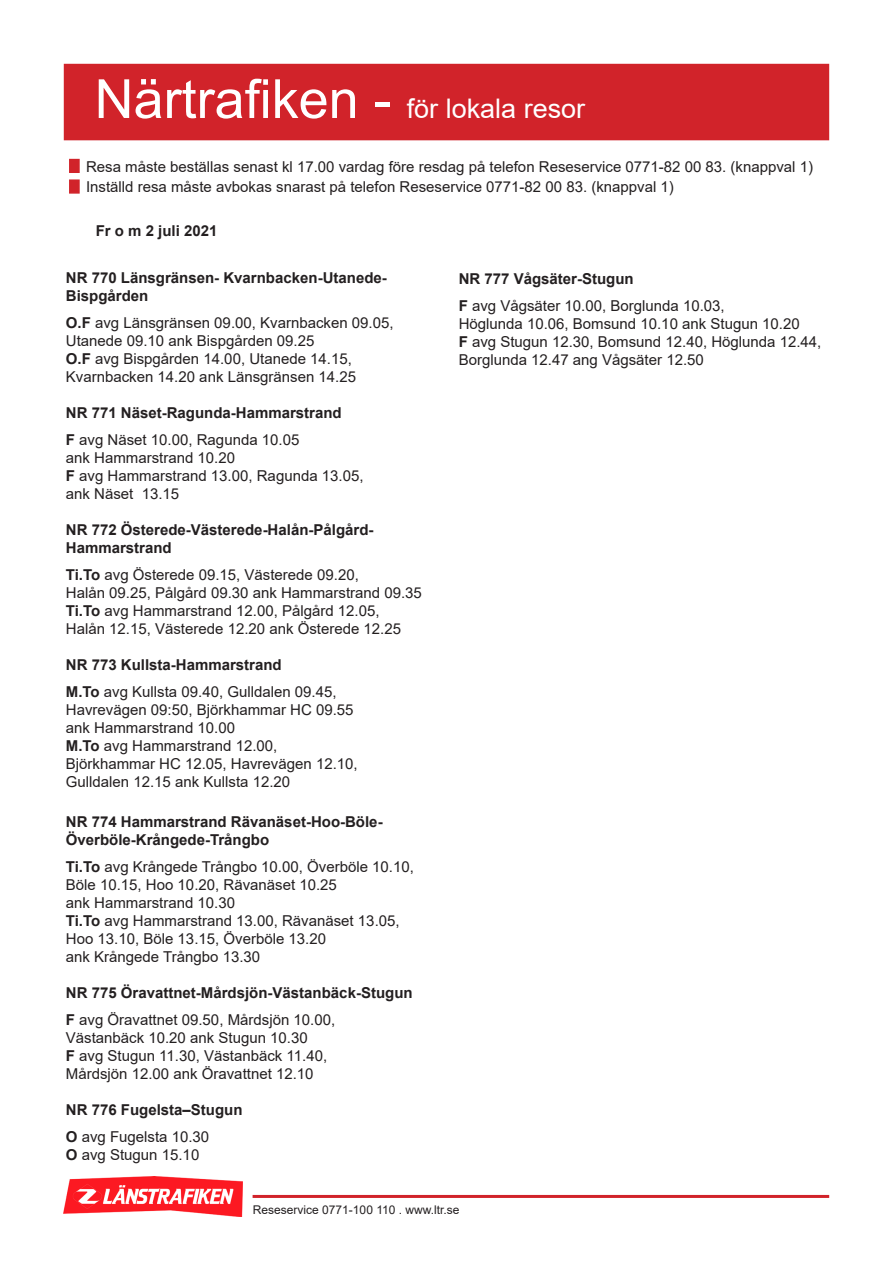
<style>
.page{position:relative;width:893px;height:1263px;background:#fff}
.page>*{position:absolute;margin:0;border:0;box-sizing:border-box;transform-origin:0 0}
.t1{font:27px "Arial";color:#fff}
.t2{font:15px/18px "Arial";color:#231f20}
.t3{font:700 15px "Arial";color:#231f20}
.t4{font:12px "Arial";color:#231f20}
.s1{font-size:54px}
.s2{font-weight:700}
</style>
<div class="page">
<div style="left:64px;top:64px;width:765px;height:76px;background:#d1232a"></div>
<img style="left:64px;top:1177px;width:178px;height:39px">
<hr style="left:253px;top:1195px;width:576px;height:3px;background:#d1232a">
<div style="left:69px;top:159px;width:11px;height:14px;background:#d1232a;border:2px solid #d1232a"></div>
<div style="left:69px;top:179px;width:11px;height:15px;background:#d1232a;border:2px solid #d1232a"></div>
<h1 class="t1" style="left:95px;top:90px;width:492px"><span class="s1">Närtrafiken -</span> för lokala resor</h1>
<p class="t2" style="left:86px;top:157px;width:729px">Resa måste beställas senast kl 17.00 vardag före resdag på telefon Reseservice 0771-82 00 83. (knappval 1)</p>
<p class="t2" style="left:86px;top:178px;width:589px">Inställd resa måste avbokas snarast på telefon Reseservice 0771-82 00 83. (knappval 1)</p>
<p class="t3" style="left:96px;top:220px;width:123px">Fr o m 2 juli 2021</p>
<p class="t3" style="left:66px;top:267px;width:322px">NR 770 Länsgränsen- Kvarnbacken-Utanede-</p>
<p class="t3" style="left:66px;top:285px;width:84px">Bispgården</p>
<p class="t2" style="left:66px;top:314px;width:329px"><span class="s2">O.F</span> avg Länsgränsen 09.00, Kvarnbacken 09.05,<br>Utanede 09.10 ank Bispgården 09.25</p>
<p class="t2" style="left:66px;top:350px;width:287px"><span class="s2">O.F</span> avg Bispgården 14.00, Utanede 14.15,</p>
<p class="t2" style="left:66px;top:368px;width:292px">Kvarnbacken 14.20 ank Länsgränsen 14.25</p>
<p class="t3" style="left:66px;top:402px;width:277px">NR 771 Näset-Ragunda-Hammarstrand</p>
<p class="t2" style="left:66px;top:431px;width:235px"><span class="s2">F</span> avg Näset 10.00, Ragunda 10.05</p>
<p class="t2" style="left:66px;top:449px;width:171px">ank Hammarstrand 10.20</p>
<p class="t2" style="left:66px;top:467px;width:299px"><span class="s2">F</span> avg Hammarstrand 13.00, Ragunda 13.05,</p>
<p class="t2" style="left:66px;top:485px;width:115px">ank Näset 13.15</p>
<p class="t3" style="left:66px;top:519px;width:309px">NR 772 Österede-Västerede-Halån-Pålgård-</p>
<p class="t3" style="left:66px;top:537px;width:107px">Hammarstrand</p>
<p class="t2" style="left:66px;top:566px;width:294px"><span class="s2">Ti.To</span> avg Österede 09.15, Västerede 09.20,</p>
<p class="t2" style="left:66px;top:584px;width:358px">Halån 09.25, Pålgård 09.30 ank Hammarstrand 09.35</p>
<p class="t2" style="left:66px;top:602px;width:315px"><span class="s2">Ti.To</span> avg Hammarstrand 12.00, Pålgård 12.05,</p>
<p class="t2" style="left:66px;top:620px;width:337px">Halån 12.15, Västerede 12.20 ank Österede 12.25</p>
<p class="t3" style="left:66px;top:654px;width:217px">NR 773 Kullsta-Hammarstrand</p>
<p class="t2" style="left:66px;top:683px;width:272px"><span class="s2">M.To</span> avg Kullsta 09.40, Gulldalen 09.45,</p>
<p class="t2" style="left:66px;top:701px;width:289px">Havrevägen 09:50, Björkhammar HC 09.55</p>
<p class="t2" style="left:66px;top:719px;width:171px">ank Hammarstrand 10.00</p>
<p class="t2" style="left:66px;top:737px;width:213px"><span class="s2">M.To</span> avg Hammarstrand 12.00,</p>
<p class="t2" style="left:66px;top:755px;width:293px">Björkhammar HC 12.05, Havrevägen 12.10,</p>
<p class="t2" style="left:66px;top:773px;width:226px">Gulldalen 12.15 ank Kullsta 12.20</p>
<p class="t3" style="left:66px;top:811px;width:318px">NR 774 Hammarstrand Rävanäset-Hoo-Böle-</p>
<p class="t3" style="left:66px;top:829px;width:205px">Överböle-Krångede-Trångbo</p>
<p class="t2" style="left:66px;top:857px;width:349px"><span class="s2">Ti.To</span> avg Krångede Trångbo 10.00, Överböle 10.10,<br>Böle 10.15, Hoo 10.20, Rävanäset 10.25</p>
<p class="t2" style="left:66px;top:893px;width:171px">ank Hammarstrand 10.30</p>
<p class="t2" style="left:66px;top:911px;width:335px"><span class="s2">Ti.To</span> avg Hammarstrand 13.00, Rävanäset 13.05,<br>Hoo 13.10, Böle 13.15, Överböle 13.20</p>
<p class="t2" style="left:66px;top:947px;width:196px">ank Krångede Trångbo 13.30</p>
<p class="t3" style="left:66px;top:982px;width:348px">NR 775 Öravattnet-Mårdsjön-Västanbäck-Stugun</p>
<p class="t2" style="left:66px;top:1010px;width:271px"><span class="s2">F</span> avg Öravattnet 09.50, Mårdsjön 10.00,</p>
<p class="t2" style="left:66px;top:1028px;width:243px">Västanbäck 10.20 ank Stugun 10.30</p>
<p class="t2" style="left:66px;top:1046px;width:263px"><span class="s2">F</span> avg Stugun 11.30, Västanbäck 11.40,</p>
<p class="t2" style="left:66px;top:1064px;width:249px">Mårdsjön 12.00 ank Öravattnet 12.10</p>
<p class="t3" style="left:66px;top:1099px;width:178px">NR 776 Fugelsta–Stugun</p>
<p class="t2" style="left:66px;top:1127px;width:145px"><span class="s2">O</span> avg Fugelsta 10.30</p>
<p class="t2" style="left:66px;top:1145px;width:135px"><span class="s2">O</span> avg Stugun 15.10</p>
<p class="t3" style="left:459px;top:268px;width:177px">NR 777 Vågsäter-Stugun</p>
<p class="t2" style="left:459px;top:297px;width:267px"><span class="s2">F</span> avg Vågsäter 10.00, Borglunda 10.03,</p>
<p class="t2" style="left:459px;top:315px;width:343px">Höglunda 10.06, Bomsund 10.10 ank Stugun 10.20</p>
<p class="t2" style="left:459px;top:333px;width:364px"><span class="s2">F</span> avg Stugun 12.30, Bomsund 12.40, Höglunda 12.44,<br>Borglunda 12.47 ang Vågsäter 12.50</p>
<p class="t4" style="left:253px;top:1202px;width:208px">Reseservice 0771-100 110 . www.ltr.se</p>
</div>
